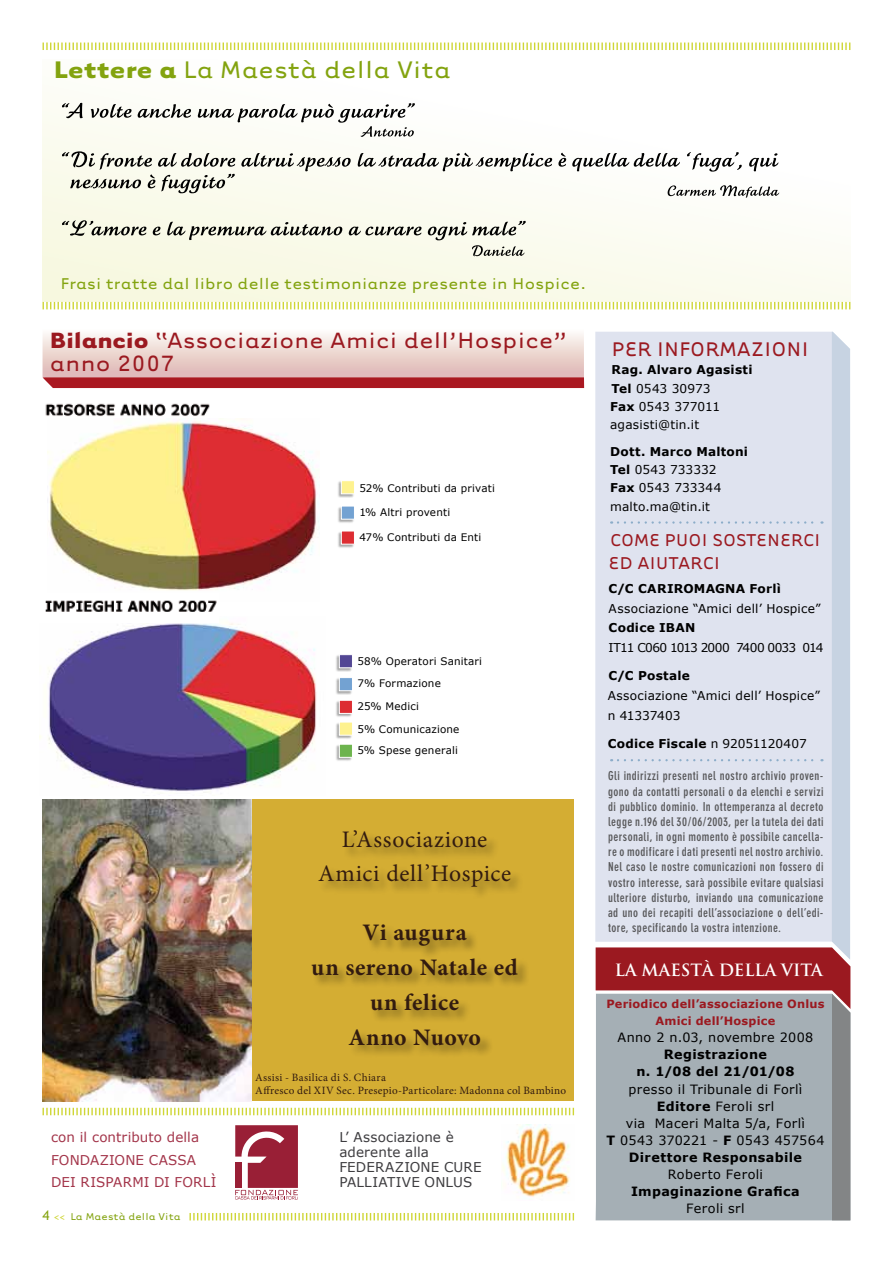
<style>
.page{position:relative;width:893px;height:1263px;background:#fff}
.page>*{position:absolute;margin:0;border:0;box-sizing:border-box;transform-origin:0 0}
.t1{font:27.6px "Tarzana Wide";letter-spacing:.01em;color:#83a30f}
.t2{font:25.5px/22.5px "Tarzana Wide";letter-spacing:.01em;color:#9b1920}
.t3{font:700 23.7px/34.8px "Minion Pro";letter-spacing:.02em;color:#321b10;text-align:center}
.t4{font:23.7px/34.8px "Minion Pro";letter-spacing:.025em;color:#321b10;text-align:center}
.t5{font:22.8px "Tarzana Wide";color:#9b1920}
.t6{font:19.8px/22.8px "Tarzana Wide";color:#9b1920}
.t7{font:18px "Tarzana Wide";letter-spacing:.01em;color:#83a30f}
.t8{font:700 16.5px "Trajan";color:#fff}
.t9{font:13.5px/15px "Verdana";letter-spacing:.01em;color:#3e3d40}
.t10{font:13.5px/22.5px "Verdana";letter-spacing:.01em;color:#a3354a}
.t11{font:12.75px/17.1px "Verdana";letter-spacing:.025em;color:#000;text-align:center}
.t12{font:700 12.75px/17.1px "Verdana";letter-spacing:.03em;color:#000;text-align:center}
.t13{font:700 condensed 12.15px/15.1px "DIN Neuzeit Grotesk";letter-spacing:.035em;color:#58585a;text-align:justify}
.t14{font:12.15px/18.1px "Verdana";letter-spacing:.01em;color:#000}
.t15{font:700 12.15px "Verdana";letter-spacing:.02em;color:#000}
.t16{font:12.15px "Verdana";letter-spacing:-.06em;color:#000}
.t17{font:700 11.4px/17.1px "Verdana";letter-spacing:.02em;color:#9b1920;text-align:center}
.t18{font:11.4px "Tarzana Wide";letter-spacing:.01em;color:#83a30f}
.t19{font:11.1px/13.4px "Minion Pro";letter-spacing:.025em;color:#321b10}
.t20{font:10.35px/22.5px "Verdana";letter-spacing:.015em;color:#000}
.s1{font-weight:700}
.s2{font-family:"Trebuchet MS";font-size:13.5px}
.s3{font-size:10.5px;color:#cfd637}
.s4{font-weight:400}
</style>
<div class="page">
<svg style="left:189px;top:1213px;width:385px;height:7px"></svg>
<div style="left:596px;top:1009px;width:236px;height:211px;background:#a5afb5"></div>
<div style="left:832px;top:994px;width:18px;height:226px;background:#838586"></div>
<svg style="left:42px;top:42px;width:809px;height:8px"></svg>
<svg style="left:43px;top:1108px;width:531px;height:7px"></svg>
<svg style="left:235px;top:1125px;width:63px;height:74px"></svg>
<svg style="left:596px;top:332px;width:254px;height:677px;background:#d8d4df"></svg>
<img style="left:502px;top:1124px;width:68px;height:73px">
<div style="left:43px;top:799px;width:531px;height:302px;background:#d4ad33"></div>
<div style="left:312px;top:830px;width:218px;height:228px;background:#000;opacity:.4"></div>
<img style="left:43px;top:799px;width:209px;height:302px">
<div style="left:43px;top:60px;width:807px;height:242px;background:linear-gradient(to right,#fafaeb,#fefefc)"></div>
<img style="left:45px;top:403px;width:165px;height:13px">
<img style="left:47px;top:418px;width:272px;height:173px">
<div style="left:337px;top:506px;width:17px;height:17px;background:#000;opacity:.35"></div>
<div style="left:341px;top:506px;width:14px;height:13px;background:#73a2d2;border:1px solid #fff"></div>
<div style="left:337px;top:531px;width:17px;height:17px;background:#000;opacity:.35"></div>
<div style="left:341px;top:531px;width:14px;height:13px;background:#dd2d32;border:1px solid #fff"></div>
<div style="left:337px;top:481px;width:17px;height:17px;background:#000;opacity:.35"></div>
<div style="left:341px;top:480px;width:14px;height:14px;background:#fef28f;border:1px solid #fff"></div>
<img style="left:39px;top:622px;width:278px;height:171px">
<div style="left:335px;top:655px;width:17px;height:17px;background:#000;opacity:.35"></div>
<div style="left:339px;top:654px;width:14px;height:14px;background:#534794;border:1px solid #fff"></div>
<div style="left:335px;top:677px;width:17px;height:18px;background:#000;opacity:.35"></div>
<div style="left:339px;top:677px;width:14px;height:14px;background:#73a2d2;border:1px solid #fff"></div>
<div style="left:335px;top:700px;width:17px;height:17px;background:#000;opacity:.35"></div>
<div style="left:339px;top:700px;width:14px;height:13px;background:#dd2d32;border:1px solid #fff"></div>
<div style="left:335px;top:722px;width:17px;height:17px;background:#000;opacity:.35"></div>
<div style="left:339px;top:722px;width:14px;height:13px;background:#fef28f;border:1px solid #fff"></div>
<div style="left:335px;top:744px;width:17px;height:17px;background:#000;opacity:.35"></div>
<div style="left:339px;top:744px;width:14px;height:13px;background:#6db44e;border:1px solid #fff"></div>
<img style="left:45px;top:600px;width:172px;height:12px">
<svg style="left:42px;top:300px;width:809px;height:10px"></svg>
<svg style="left:62px;top:103px;width:353px;height:34px"></svg>
<svg style="left:62px;top:151px;width:717px;height:47px"></svg>
<svg style="left:62px;top:220px;width:464px;height:36px;background:#dddecf"></svg>
<svg style="left:43px;top:334px;width:541px;height:54px;background:#deafae"></svg>
<h1 class="t1" style="left:54px;top:52px;width:398px"><span class="s1">Lettere a</span> La Maestà della Vita</h1>
<h3 class="t7" style="left:61px;top:272px;width:527px">Frasi tratte dal libro delle testimonianze presente in Hospice.</h3>
<h2 class="t2" style="left:50px;top:328px;width:519px"><span class="s1">Bilancio</span> “Associazione Amici dell’Hospice” anno 2007</h2>
<p class="t20" style="left:359px;top:476px;width:137px">52% Contributi da privati</p>
<p class="t20" style="left:359px;top:500px;width:92px">1% Altri proventi</p>
<p class="t20" style="left:359px;top:526px;width:123px">47% Contributi da Enti</p>
<p class="t20" style="left:357px;top:649px;width:126px">58% Operatori Sanitari<br>7% Formazione</p>
<p class="t20" style="left:357px;top:695px;width:104px">25% Medici<br>5% Comunicazione</p>
<p class="t20" style="left:357px;top:738px;width:102px">5% Spese generali</p>
<p class="t10" style="left:51px;top:1125px;width:167px">con il contributo della<br>FONDAZIONE CASSA<br>DEI RISPARMI DI FORLÌ</p>
<p class="t18" style="left:43px;top:1209px;width:140px"><span class="s2">4</span> <span class="s3">&lt;&lt;</span> La Maestà della Vita</p>
<h3 class="t4" style="left:318px;top:822px;width:195px">L’Associazione<br>Amici dell’Hospice</h3>
<h3 class="t3" style="left:311px;top:916px;width:208px">Vi augura<br>un sereno Natale ed un felice<br>Anno Nuovo</h3>
<p class="t19" style="left:255px;top:1071px;width:312px">Assisi - Basilica di S. Chiara<br>Affresco del XIV Sec. Presepio-Particolare: Madonna col Bambino</p>
<p class="t9" style="left:339px;top:1129px;width:144px">L’ Associazione è aderente alla<br>FEDERAZIONE CURE<br>PALLIATIVE ONLUS</p>
<h3 class="t5" style="left:612px;top:335px;width:199px">PER INFORMAZIONI</h3>
<p class="t14" style="left:610px;top:361px;width:144px"><span class="s1">Rag. Alvaro Agasisti<br>Tel</span> 0543 30973<br><span class="s1">Fax</span> 0543 377011 agasisti@tin.it</p>
<p class="t14" style="left:610px;top:442px;width:139px"><span class="s1">Dott. Marco Maltoni<br>Tel</span> 0543 733332<br><span class="s1">Fax</span> 0543 733344 malto.ma@tin.it</p>
<h3 class="t6" style="left:609px;top:528px;width:214px">COME PUOI SOSTENERCI<br>ED AIUTARCI</h3>
<p class="t15" style="left:609px;top:581px;width:174px">C/C CARIROMAGNA Forlì</p>
<p class="t14" style="left:609px;top:599px;width:214px">Associazione “Amici dell’ Hospice”</p>
<p class="t15" style="left:609px;top:620px;width:88px">Codice IBAN</p>
<p class="t16" style="left:609px;top:640px;width:216px">IT11 C060 1013 2000 7400 0033 014</p>
<p class="t15" style="left:609px;top:668px;width:83px">C/C Postale</p>
<p class="t14" style="left:608px;top:685px;width:214px;line-height:19.8px">Associazione “Amici dell’ Hospice” n 41337403</p>
<p class="t15" style="left:608px;top:736px;width:200px">Codice Fiscale <span class="s4">n 92051120407</span></p>
<p class="t13" style="left:608px;top:769px;width:217px">Gli indirizzi presenti nel nostro archivio proven&shy;gono da contatti personali o da elenchi e servizi di pubblico dominio. In ottemperanza al decreto legge n.196 del 30/06/2003, per la tutela dei dati personali, in ogni momento è possibile cancella&shy;re o modificare i dati presenti nel nostro archivio.<br>Nel caso le nostre comunicazioni non fossero di vostro interesse, sarà possibile evitare qualsiasi ulteriore disturbo, inviando una comunicazione ad uno dei recapiti dell’associazione o dell’edi&shy;tore, specificando la vostra intenzione.</p>
<h3 class="t8" style="left:615px;top:960px;width:210px">LA MAESTÀ DELLA VITA</h3>
<p class="t17" style="left:606px;top:995px;width:220px">Periodico dell’associazione Onlus<br>Amici dell’Hospice</p>
<p class="t11" style="left:618px;top:1029px;width:197px">Anno 2 n.03, novembre 2008</p>
<p class="t12" style="left:636px;top:1046px;width:160px">Registrazione<br>n. 1/08 del 21/01/08</p>
<p class="t11" style="left:606px;top:1080px;width:220px">presso il Tribunale di Forlì<br><span class="s1">Editore</span> Feroli srl<br>via Maceri Malta 5/a, Forlì<br><span class="s1">T</span> 0543 370221 - <span class="s1">F</span> 0543 457564<br><span class="s1">Direttore Responsabile</span></p>
<p class="t11" style="left:668px;top:1165px;width:97px">Roberto Feroli</p>
<p class="t12" style="left:631px;top:1182px;width:170px">Impaginazione Grafica</p>
<p class="t11" style="left:686px;top:1199px;width:60px">Feroli srl</p>
</div>
